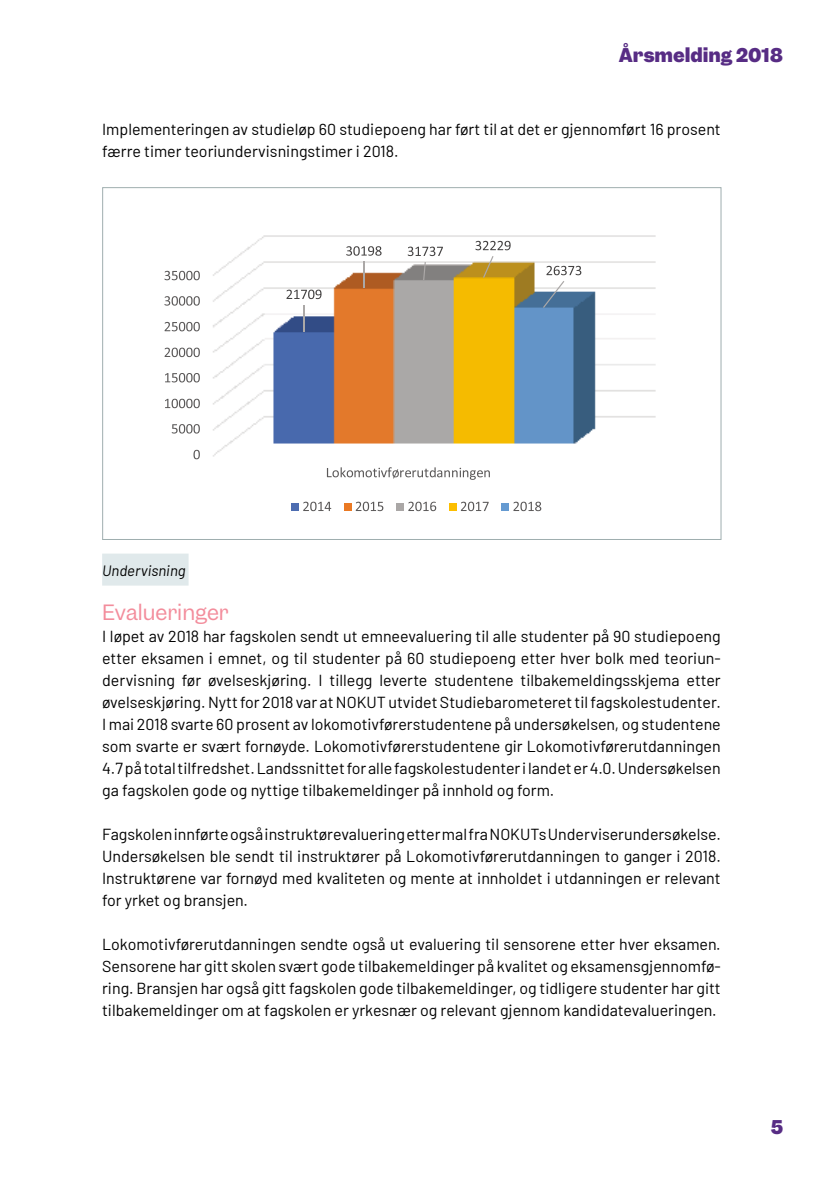
<style>
.page{position:relative;width:840px;height:1191px;background:#fff}
.page>*{position:absolute;margin:0;border:0;box-sizing:border-box;transform-origin:0 0}
.t1{font:20px "Garnett";color:#f38d9c}
.t2{font:700 18px "Garnett";color:#572c84}
.t3{font:16px/22px "Barlow";color:#000;text-align:justify}
.t4{font:italic 15px "Barlow";color:#000}
</style>
<div class="page">
<div style="left:102px;top:553px;width:86px;height:32px;background:#e0e9eb"></div>
<img style="left:213px;top:235px;width:443px;height:222px">
<svg style="left:193px;top:450px;width:7px;height:9px"></svg>
<svg style="left:172px;top:424px;width:28px;height:9px"></svg>
<svg style="left:165px;top:399px;width:35px;height:9px"></svg>
<svg style="left:165px;top:373px;width:35px;height:9px"></svg>
<svg style="left:164px;top:348px;width:36px;height:9px"></svg>
<svg style="left:164px;top:322px;width:36px;height:9px"></svg>
<svg style="left:164px;top:296px;width:36px;height:10px"></svg>
<svg style="left:164px;top:271px;width:36px;height:9px"></svg>
<svg style="left:327px;top:467px;width:162px;height:13px"></svg>
<svg style="left:303px;top:305px;width:1px;height:26px"></svg>
<svg style="left:286px;top:290px;width:35px;height:9px"></svg>
<svg style="left:363px;top:262px;width:1px;height:26px"></svg>
<svg style="left:346px;top:246px;width:35px;height:10px"></svg>
<svg style="left:423px;top:262px;width:2px;height:18px"></svg>
<svg style="left:407px;top:247px;width:35px;height:9px"></svg>
<svg style="left:482px;top:256px;width:11px;height:22px"></svg>
<svg style="left:475px;top:241px;width:35px;height:9px"></svg>
<svg style="left:542px;top:281px;width:22px;height:27px"></svg>
<svg style="left:546px;top:266px;width:35px;height:9px"></svg>
<div style="left:291px;top:503px;width:8px;height:8px;background:#4d6db1"></div>
<svg style="left:303px;top:501px;width:28px;height:10px"></svg>
<div style="left:343px;top:503px;width:8px;height:8px;background:#ea7923"></div>
<svg style="left:355px;top:501px;width:28px;height:10px"></svg>
<div style="left:396px;top:503px;width:8px;height:8px;background:#aaa7a6"></div>
<svg style="left:408px;top:501px;width:28px;height:10px"></svg>
<div style="left:448px;top:503px;width:8px;height:8px;background:#fcbe00"></div>
<svg style="left:460px;top:501px;width:28px;height:10px"></svg>
<div style="left:501px;top:503px;width:8px;height:8px;background:#659ad1"></div>
<svg style="left:513px;top:501px;width:28px;height:10px"></svg>
<p class="t2" style="left:618px;top:43px;width:166px">Årsmelding 2018</p>
<p class="t3" style="left:102px;top:117px;width:619px">Implementeringen av studieløp 60 studiepoeng har ført til at det er gjennomført 16 prosent færre timer teoriundervisningstimer i 2018.</p>
<p class="t4" style="left:102px;top:559px;width:85px">Undervisning</p>
<p class="t1" style="left:102px;top:599px;width:128px">Evalueringer</p>
<p class="t3" style="left:102px;top:623px;width:619px">I løpet av 2018 har fagskolen sendt ut emneevaluering til alle studenter på 90 studiepoeng etter eksamen i emnet, og til studenter på 60 studiepoeng etter hver bolk med teoriun&shy;dervisning før øvelseskjøring. I tillegg leverte studentene tilbakemeldingsskjema etter øvelseskjøring. Nytt for 2018 var at NOKUT utvidet Studiebarometeret til fagskolestudenter.<br>I mai 2018 svarte 60 prosent av lokomotivførerstudentene på undersøkelsen, og studentene som svarte er svært fornøyde. Lokomotivførerstudentene gir Lokomotivførerutdanningen 4.7 på total tilfredshet. Landssnittet for alle fagskolestudenter i landet er 4.0. Undersøkelsen ga fagskolen gode og nyttige tilbakemeldinger på innhold og form.</p>
<p class="t3" style="left:102px;top:821px;width:619px">Fagskolen innførte også instruktørevaluering etter mal fra NOKUTs Underviserundersøkelse.<br>Undersøkelsen ble sendt til instruktører på Lokomotivførerutdanningen to ganger i 2018.<br>Instruktørene var fornøyd med kvaliteten og mente at innholdet i utdanningen er relevant for yrket og bransjen.</p>
<p class="t3" style="left:102px;top:931px;width:619px">Lokomotivførerutdanningen sendte også ut evaluering til sensorene etter hver eksamen.<br>Sensorene har gitt skolen svært gode tilbakemeldinger på kvalitet og eksamensgjennomfø&shy;ring. Bransjen har også gitt fagskolen gode tilbakemeldinger, og tidligere studenter har gitt tilbakemeldinger om at fagskolen er yrkesnær og relevant gjennom kandidatevalueringen.</p>
<p class="t2" style="left:770px;top:1115px;width:14px">5</p>
</div>
